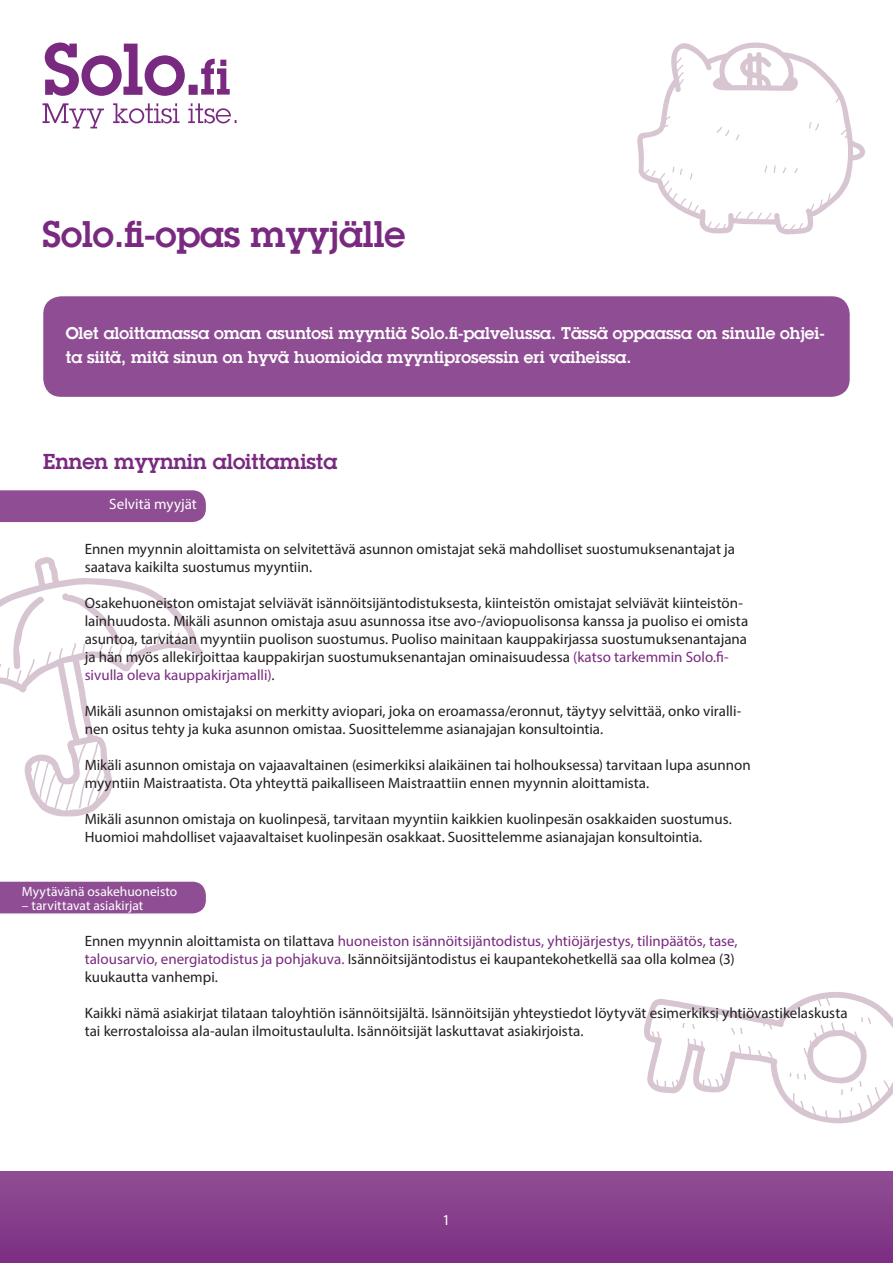
<style>
.page{position:relative;width:893px;height:1263px;background:#fff}
.page>*{position:absolute;margin:0;border:0;box-sizing:border-box;transform-origin:0 0}
.t1{font:600 36px "Lubalin Graph LT";color:#792980}
.t2{font:600 21px "Lubalin Graph LT";color:#792980}
.t3{font:600 16.5px/24px "Lubalin Graph LT";color:#fff}
.t4{font:15px/18px "Myriad Pro";color:#231f20}
.t5{font:15px "Myriad Pro";color:#fff}
.t6{font:13.5px "Myriad Pro";color:#fff}
.s1{color:#792980}
</style>
<div class="page">
<svg style="left:43px;top:43px;width:194px;height:85px"></svg>
<div style="left:0;top:1171px;width:893px;height:92px;background:linear-gradient(to bottom,#904f94,#7c2e83)"></div>
<svg style="left:637px;top:42px;width:228px;height:193px"></svg>
<svg style="left:0;top:557px;width:203px;height:260px"></svg>
<svg style="left:644px;top:992px;width:249px;height:132px"></svg>
<div style="left:43px;top:296px;width:807px;height:101px;background:#8f4e94;border-radius:18px"></div>
<div style="left:0;top:490px;width:206px;height:32px;background:#8f4e94"></div>
<div style="left:0;top:882px;width:206px;height:31px;background:#8f4e94"></div>
<p class="t1" style="left:43px;top:210px;width:364px">Solo.fi-opas myyjälle</p>
<p class="t3" style="left:66px;top:321px;width:760px">Olet aloittamassa oman asuntosi myyntiä Solo.fi-palvelussa. Tässä oppaassa on sinulle ohjei&shy;ta siitä, mitä sinun on hyvä huomioida myyntiprosessin eri vaiheissa.</p>
<p class="t2" style="left:43px;top:448px;width:296px">Ennen myynnin aloittamista</p>
<p class="t5" style="left:109px;top:495px;width:89px">Selvitä myyjät</p>
<p class="t4" style="left:85px;top:540px;width:652px">Ennen myynnin aloittamista on selvitettävä asunnon omistajat sekä mahdolliset suostumuksenantajat ja saatava kaikilta suostumus myyntiin.</p>
<p class="t4" style="left:85px;top:594px;width:665px">Osakehuoneiston omistajat selviävät isännöitsijäntodistuksesta, kiinteistön omistajat selviävät kiinteistön&shy;lainhuudosta. Mikäli asunnon omistaja asuu asunnossa itse avo-/aviopuolisonsa kanssa ja puoliso ei omista asuntoa, tarvitaan myyntiin puolison suostumus. Puoliso mainitaan kauppakirjassa suostumuksenantajana ja hän myös allekirjoittaa kauppakirjan suostumuksenantajan ominaisuudessa <span class="s1">(katso tarkemmin Solo.fi&shy;sivulla oleva kauppakirjamalli)</span>.</p>
<p class="t4" style="left:85px;top:702px;width:658px">Mikäli asunnon omistajaksi on merkitty aviopari, joka on eroamassa/eronnut, täytyy selvittää, onko viralli&shy;nen ositus tehty ja kuka asunnon omistaa. Suosittelemme asianajajan konsultointia.</p>
<p class="t4" style="left:85px;top:756px;width:667px">Mikäli asunnon omistaja on vajaavaltainen (esimerkiksi alaikäinen tai holhouksessa) tarvitaan lupa asunnon myyntiin Maistraatista. Ota yhteyttä paikalliseen Maistraattiin ennen myynnin aloittamista.</p>
<p class="t4" style="left:85px;top:810px;width:649px">Mikäli asunnon omistaja on kuolinpesä, tarvitaan myyntiin kaikkien kuolinpesän osakkaiden suostumus.<br>Huomioi mahdolliset vajaavaltaiset kuolinpesän osakkaat. Suosittelemme asianajajan konsultointia.</p>
<p class="t6" style="left:22px;top:883px;width:157px">Myytävänä osakehuoneisto</p>
<p class="t6" style="left:22px;top:897px;width:123px">– tarvittavat asiakirjat</p>
<p class="t4" style="left:85px;top:932px;width:654px">Ennen myynnin aloittamista on tilattava <span class="s1">huoneiston isännöitsijäntodistus, yhtiöjärjestys, tilinpäätös, tase, talousarvio, energiatodistus ja pohjakuva.</span> Isännöitsijäntodistus ei kaupantekohetkellä saa olla kolmea (3) kuukautta vanhempi.</p>
<p class="t4" style="left:85px;top:1004px;width:764px">Kaikki nämä asiakirjat tilataan taloyhtiön isännöitsijältä. Isännöitsijän yhteystiedot löytyvät esimerkiksi yhtiövastikelaskusta tai kerrostaloissa ala-aulan ilmoitustaululta. Isännöitsijät laskuttavat asiakirjoista.</p>
<p class="t5" style="left:443px;top:1211px;width:9px">1</p>
</div>
